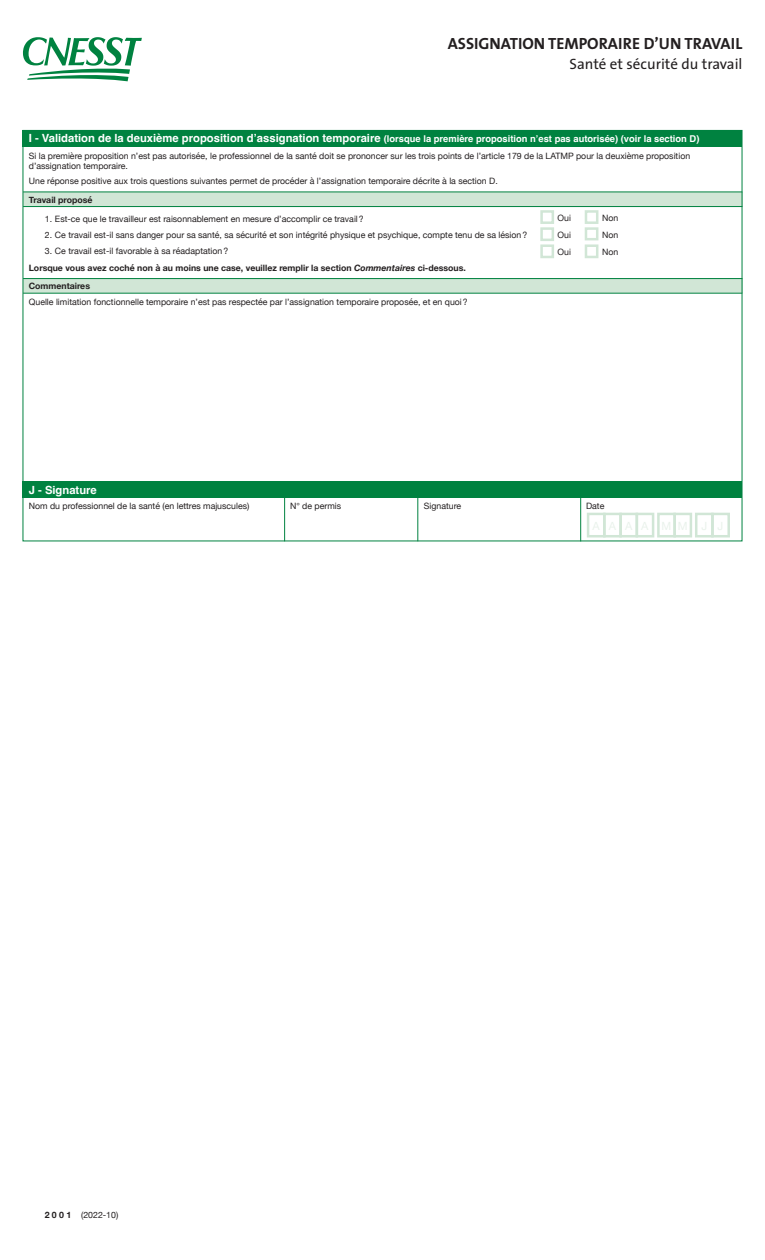
<style>
.page{position:relative;width:765px;height:1260px;background:#fff}
.page>*{position:absolute;margin:0;border:0;box-sizing:border-box;transform-origin:0 0}
.t1{font:16.25px "The Sans Bold Caps";color:#231f20}
.t2{font:15px "The Sans";color:#231f20}
.t3{font:700 11.25px "Helvetica";color:#fff}
.t4{font:700 9.38px "Helvetica";color:#fff}
.t5{font:8.75px/10px "Helvetica Neue";color:#231f20}
.t6{font:700 8.75px "Helvetica Neue";color:#231f20}
.s1{font-size:11.25px}
.s2{font-style:italic}
.s3{font-weight:700}
</style>
<div class="page">
<svg style="left:23px;top:37px;width:119px;height:44px"></svg>
<div style="left:22px;top:482px;width:720px;height:16px;background:#008240"></div>
<div style="left:22px;top:130px;width:720px;height:16px;background:#008240"></div>
<div style="left:540px;top:210px;width:14px;height:14px;border:2px solid #d1e6d6"></div>
<div style="left:585px;top:210px;width:13px;height:14px;border:2px solid #d1e6d6"></div>
<div style="left:540px;top:227px;width:14px;height:14px;border:2px solid #d1e6d6"></div>
<div style="left:585px;top:227px;width:13px;height:13px;border:2px solid #d1e6d6"></div>
<div style="left:540px;top:244px;width:14px;height:14px;border:2px solid #d1e6d6"></div>
<div style="left:585px;top:244px;width:13px;height:14px;border:2px solid #d1e6d6"></div>
<div style="left:23px;top:192px;width:719px;height:15px;background:#d1e6d6"></div>
<hr style="left:23px;top:192px;width:719px;height:1px;background:#008240">
<hr style="left:23px;top:206px;width:719px;height:1px;background:#008240">
<div style="left:23px;top:279px;width:719px;height:14px;background:#d1e6d6"></div>
<hr style="left:23px;top:278px;width:719px;height:1px;background:#008240">
<hr style="left:23px;top:293px;width:719px;height:1px;background:#008240">
<div style="left:587px;top:513px;width:19px;height:24px;border:2px solid #d1e6d6"></div>
<div style="left:603px;top:513px;width:19px;height:24px;border:2px solid #d1e6d6"></div>
<div style="left:619px;top:513px;width:19px;height:24px;border:2px solid #d1e6d6"></div>
<div style="left:636px;top:513px;width:18px;height:24px;border:2px solid #d1e6d6"></div>
<div style="left:657px;top:513px;width:19px;height:24px;border:2px solid #d1e6d6"></div>
<div style="left:673px;top:513px;width:19px;height:24px;border:2px solid #d1e6d6"></div>
<div style="left:695px;top:513px;width:19px;height:24px;border:2px solid #d1e6d6"></div>
<div style="left:711px;top:513px;width:19px;height:24px;border:2px solid #d1e6d6"></div>
<hr style="left:580px;top:498px;width:1px;height:43px;background:#008240">
<hr style="left:418px;top:498px;width:1px;height:43px;background:#008240">
<hr style="left:284px;top:498px;width:1px;height:43px;background:#008240">
<p class="t1" style="left:448px;top:30px;width:296px">ASSIGNATION TEMPORAIRE D’UN TRAVAIL</p>
<p class="t2" style="left:570px;top:52px;width:174px">Santé et sécurité du travail</p>
<p class="t4" style="left:29px;top:133px;width:672px"><span class="s1">I - Validation de la deuxième proposition d’assignation temporaire</span> (lorsque la première proposition n’est pas autorisée) (voir la section D)</p>
<p class="t5" style="left:29px;top:152px;width:663px">Si la première proposition n’est pas autorisée, le professionnel de la santé doit se prononcer sur les trois points de l’article 179 de la LATMP pour la deuxième proposition d’assignation temporaire.</p>
<p class="t5" style="left:29px;top:177px;width:471px">Une réponse positive aux trois questions suivantes permet de procéder à l’assignation temporaire décrite à la section D.</p>
<p class="t6" style="left:29px;top:193px;width:65px">Travail proposé</p>
<p class="t5" style="left:45px;top:214px;width:320px">1. Est-ce que le travailleur est raisonnablement en mesure d’accomplir ce travail?</p>
<p class="t5" style="left:45px;top:230px;width:484px">2. Ce travail est-il sans danger pour sa santé, sa sécurité et son intégrité physique et psychique, compte tenu de sa lésion?</p>
<p class="t5" style="left:45px;top:246px;width:185px">3. Ce travail est-il favorable à sa réadaptation?</p>
<p class="t6" style="left:29px;top:261px;width:439px">Lorsque vous avez coché non à au moins une case, veuillez remplir la section <span class="s2">Commentaires</span> ci-dessous.</p>
<p class="t6" style="left:29px;top:279px;width:63px">Commentaires</p>
<p class="t5" style="left:29px;top:298px;width:441px">Quelle limitation fonctionnelle temporaire n’est pas respectée par l’assignation temporaire proposée, et en quoi?</p>
<p class="t5" style="left:558px;top:214px;width:15px">Oui</p>
<p class="t5" style="left:602px;top:214px;width:18px">Non</p>
<p class="t5" style="left:558px;top:230px;width:15px">Oui</p>
<p class="t5" style="left:602px;top:230px;width:18px">Non</p>
<p class="t5" style="left:558px;top:247px;width:15px">Oui</p>
<p class="t5" style="left:602px;top:247px;width:18px">Non</p>
<p class="t3" style="left:29px;top:483px;width:70px">J - Signature</p>
<p class="t5" style="left:29px;top:501px;width:222px">Nom du professionnel de la santé (en lettres majuscules)</p>
<p class="t5" style="left:290px;top:501px;width:53px">N° de permis</p>
<p class="t5" style="left:424px;top:501px;width:39px">Signature</p>
<p class="t5" style="left:586px;top:501px;width:20px">Date</p>
<p class="t5" style="left:45px;top:1210px;width:75px"><span class="s3">2 0 0 1</span> (2022-10)</p>
</div>
